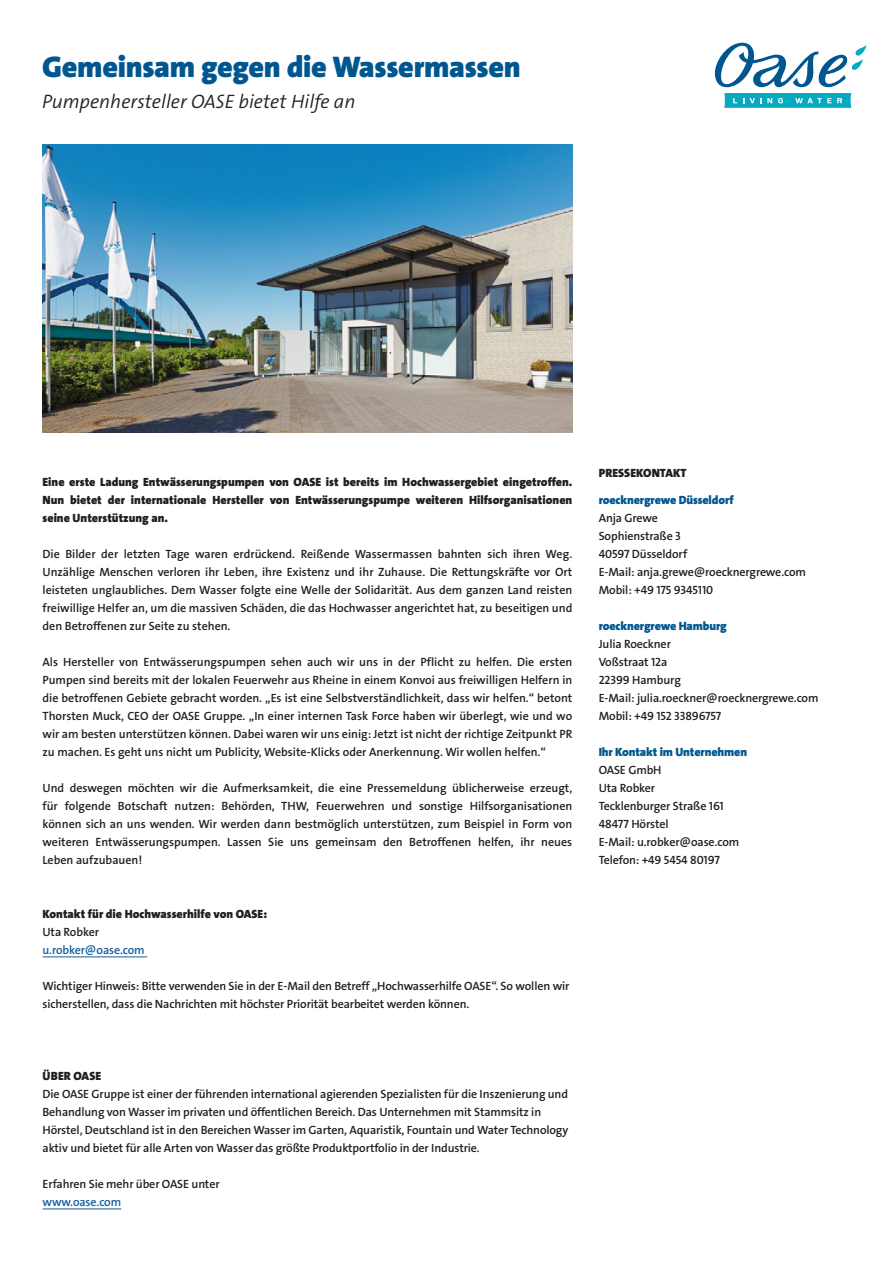
<style>
.page{position:relative;width:893px;height:1263px;background:#fff}
.page>*{position:absolute;margin:0;border:0;box-sizing:border-box;transform-origin:0 0}
.t1{font:900 30px "The Sans LP9";letter-spacing:-.01em;color:#005790}
.t2{font:19.5px "The Sans LP4 Se Lig IT";color:#231f20}
.t3{font:12px/18px "The Sans LP6 Se Bld";letter-spacing:-.01em;color:#231f20;text-align:justify}
.t4{font:900 12px/18px "The Sans LP9";color:#231f20;text-align:justify}
.t5{font:900 12px "The Sans LP9";letter-spacing:-.01em;color:#005790}
.t6{font:12px "The Sans LP6 Se Bld";letter-spacing:-.01em;color:#175d9e}
.s1{color:#175d9e}
</style>
<div class="page">
<svg style="left:715px;top:43px;width:152px;height:65px"></svg>
<img style="left:43px;top:144px;width:529px;height:288px">
<hr style="left:43px;top:1209px;width:78px;height:1px;background:#175d9e">
<hr style="left:43px;top:957px;width:104px;height:1px;background:#175d9e">
<p class="t1" style="left:42px;top:48px;width:480px">Gemeinsam gegen die Wassermassen</p>
<p class="t2" style="left:42px;top:89px;width:315px">Pumpenhersteller OASE bietet Hilfe an</p>
<p class="t4" style="left:43px;top:473px;width:531px">Eine erste Ladung Entwässerungspumpen von OASE ist bereits im Hochwassergebiet eingetroffen.<br>Nun bietet der internationale Hersteller von Entwässerungspumpe weiteren Hilfsorganisationen seine Unterstützung an.</p>
<p class="t3" style="left:43px;top:545px;width:531px">Die Bilder der letzten Tage waren erdrückend. Reißende Wassermassen bahnten sich ihren Weg.<br>Unzählige Menschen verloren ihr Leben, ihre Existenz und ihr Zuhause. Die Rettungskräfte vor Ort leisteten unglaubliches. Dem Wasser folgte eine Welle der Solidarität. Aus dem ganzen Land reisten freiwillige Helfer an, um die massiven Schäden, die das Hochwasser angerichtet hat, zu beseitigen und den Betroffenen zur Seite zu stehen.</p>
<p class="t3" style="left:43px;top:653px;width:531px">Als Hersteller von Entwässerungspumpen sehen auch wir uns in der Pflicht zu helfen. Die ersten Pumpen sind bereits mit der lokalen Feuerwehr aus Rheine in einem Konvoi aus freiwilligen Helfern in die betroffenen Gebiete gebracht worden. „Es ist eine Selbstverständlichkeit, dass wir helfen.“ betont Thorsten Muck, CEO der OASE Gruppe. „In einer internen Task Force haben wir überlegt, wie und wo wir am besten unterstützen können. Dabei waren wir uns einig: Jetzt ist nicht der richtige Zeitpunkt PR zu machen. Es geht uns nicht um Publicity, Website-Klicks oder Anerkennung. Wir wollen helfen.“</p>
<p class="t3" style="left:43px;top:779px;width:531px">Und deswegen möchten wir die Aufmerksamkeit, die eine Pressemeldung üblicherweise erzeugt, für folgende Botschaft nutzen: Behörden, THW, Feuerwehren und sonstige Hilfsorganisationen können sich an uns wenden. Wir werden dann bestmöglich unterstützen, zum Beispiel in Form von weiteren Entwässerungspumpen. Lassen Sie uns gemeinsam den Betroffenen helfen, ihr neues Leben aufzubauen!</p>
<p class="t4" style="left:43px;top:905px;width:226px">Kontakt für die Hochwasserhilfe von OASE:</p>
<p class="t3" style="left:43px;top:923px;width:58px">Uta Robker</p>
<p class="t6" style="left:43px;top:942px;width:104px">u.robker@oase.com</p>
<p class="t3" style="left:43px;top:977px;width:528px">Wichtiger Hinweis: Bitte verwenden Sie in der E-Mail den Betreff „Hochwasserhilfe OASE“. So wollen wir sicherstellen, dass die Nachrichten mit höchster Priorität bearbeitet werden können.</p>
<p class="t4" style="left:43px;top:1067px;width:60px">ÜBER OASE</p>
<p class="t3" style="left:43px;top:1085px;width:527px;text-align:left">Die OASE Gruppe ist einer der führenden international agierenden Spezialisten für die Inszenierung und Behandlung von Wasser im privaten und öffentlichen Bereich. Das Unternehmen mit Stammsitz in Hörstel, Deutschland ist in den Bereichen Wasser im Garten, Aquaristik, Fountain und Water Technology aktiv und bietet für alle Arten von Wasser das größte Produktportfolio in der Industrie.</p>
<p class="t3" style="left:43px;top:1175px;width:179px">Erfahren Sie mehr über OASE unter <span class="s1">www.oase.com</span></p>
<p class="t4" style="left:599px;top:464px;width:89px">PRESSEKONTAKT</p>
<p class="t5" style="left:599px;top:492px;width:137px">roecknergrewe Düsseldorf</p>
<p class="t3" style="left:599px;top:509px;width:61px">Anja Grewe</p>
<p class="t3" style="left:599px;top:527px;width:84px">Sophienstraße 3</p>
<p class="t3" style="left:599px;top:545px;width:90px">40597 Düsseldorf</p>
<p class="t3" style="left:599px;top:563px;width:209px">E-Mail: anja.grewe@roecknergrewe.com</p>
<p class="t3" style="left:599px;top:581px;width:116px">Mobil: +49 175 9345110</p>
<p class="t5" style="left:599px;top:618px;width:130px">roecknergrewe Hamburg</p>
<p class="t3" style="left:599px;top:635px;width:74px">Julia Roeckner</p>
<p class="t3" style="left:599px;top:653px;width:70px">Voßstraat 12a</p>
<p class="t3" style="left:599px;top:671px;width:84px">22399 Hamburg</p>
<p class="t3" style="left:599px;top:689px;width:221px">E-Mail: julia.roeckner@roecknergrewe.com</p>
<p class="t3" style="left:599px;top:707px;width:124px">Mobil: +49 152 33896757</p>
<p class="t5" style="left:599px;top:744px;width:150px">Ihr Kontakt im Unternehmen</p>
<p class="t3" style="left:599px;top:761px;width:64px">OASE GmbH</p>
<p class="t3" style="left:599px;top:779px;width:58px">Uta Robker</p>
<p class="t3" style="left:599px;top:797px;width:127px">Tecklenburger Straße 161</p>
<p class="t3" style="left:599px;top:815px;width:71px">48477 Hörstel</p>
<p class="t3" style="left:599px;top:833px;width:142px">E-Mail: u.robker@oase.com</p>
<p class="t3" style="left:599px;top:851px;width:123px">Telefon: +49 5454 80197</p>
</div>
